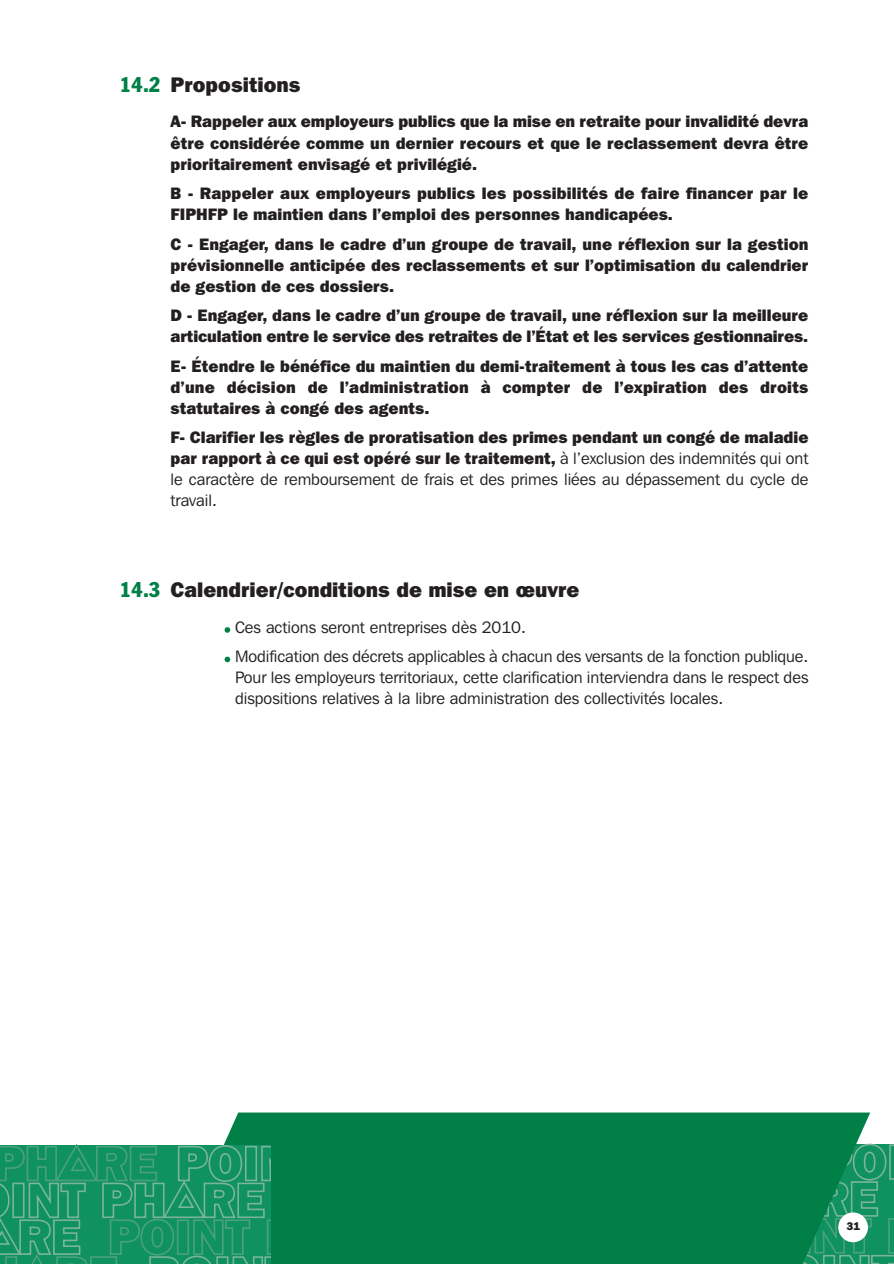
<style>
.page{position:relative;width:894px;height:1264px;background:#fff}
.page>*{position:absolute;margin:0;border:0;box-sizing:border-box;transform-origin:0 0}
.t1{font:800 21px "Franklin Gothic IT Cby BT";color:#231f20}
.t2{font:condensed 21px "Franklin Gothic BT";color:#007f46}
.t3{font:800 16.5px/21px "Franklin Gothic IT Cby BT";color:#231f20;text-align:justify}
.t4{font:16.5px/21px "Franklin Gothic IT Cby BT";color:#231f20}
.t5{font:800 11.1px "Franklin Gothic IT Cby BT";color:#231f20}
.s1{font-weight:800}
</style>
<div class="page">
<div style="left:224px;top:1112px;width:646px;height:152px;background:#007f46"></div>
<svg style="left:225px;top:627px;width:5px;height:6px"></svg>
<svg style="left:225px;top:657px;width:5px;height:5px"></svg>
<svg style="left:0;top:1143px;width:270px;height:121px;background:#23976a"></svg>
<svg style="left:671px;top:1142px;width:223px;height:122px;background:#0f8854"></svg>
<p class="t2" style="left:120px;top:78px;width:43px">14.2</p>
<p class="t1" style="left:171px;top:77px;width:131px">Propositions</p>
<p class="t3" style="left:171px;top:113px;width:639px">A- Rappeler aux employeurs publics que la mise en retraite pour invalidité devra être considérée comme un dernier recours et que le reclassement devra être prioritairement envisagé et privilégié.</p>
<p class="t3" style="left:171px;top:184px;width:639px">B - Rappeler aux employeurs publics les possibilités de faire financer par le<br>FIPHFP le maintien dans l’emploi des personnes handicapées.</p>
<p class="t3" style="left:171px;top:235px;width:639px">C - Engager, dans le cadre d’un groupe de travail, une réflexion sur la gestion prévisionnelle anticipée des reclassements et sur l’optimisation du calendrier de gestion de ces dossiers.</p>
<p class="t3" style="left:171px;top:306px;width:639px">D - Engager, dans le cadre d’un groupe de travail, une réflexion sur la meilleure articulation entre le service des retraites de l’État et les services gestionnaires.</p>
<p class="t3" style="left:171px;top:357px;width:639px">E- Étendre le bénéfice du maintien du demi-traitement à tous les cas d’attente d’une décision de l’administration à compter de l’expiration des droits statutaires à congé des agents.</p>
<p class="t4" style="left:171px;top:428px;width:639px;text-align:justify"><span class="s1">F- Clarifier les règles de proratisation des primes pendant un congé de maladie par rapport à ce qui est opéré sur le traitement,</span> à l’exclusion des indemnités qui ont le caractère de remboursement de frais et des primes liées au dépassement du cycle de travail.</p>
<p class="t2" style="left:120px;top:582px;width:43px">14.3</p>
<p class="t1" style="left:171px;top:582px;width:410px">Calendrier/conditions de mise en œuvre</p>
<p class="t4" style="left:235px;top:614px;width:575px;line-height:29.5px">Ces actions seront entreprises dès 2010.<br>Modification des décrets applicables à chacun des versants de la fonction publique.</p>
<p class="t4" style="left:235px;top:668px;width:575px">Pour les employeurs territoriaux, cette clarification interviendra dans le respect des dispositions relatives à la libre administration des collectivités locales.</p>
<p class="t5" style="left:846px;top:1222px;width:15px">31</p>
</div>
